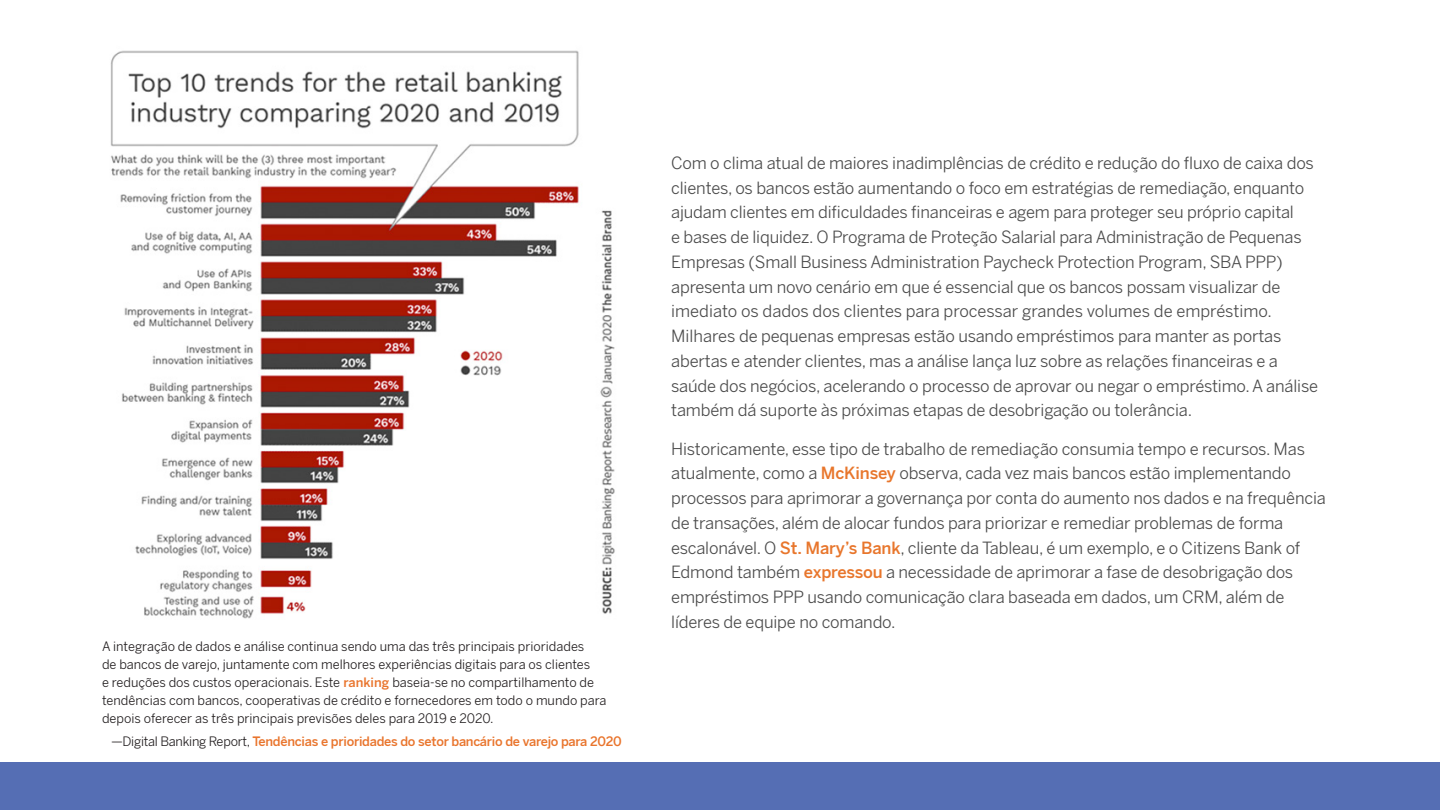
<style>
.page{position:relative;width:1440px;height:810px;background:#fff}
.page>*{position:absolute;margin:0;border:0;box-sizing:border-box;transform-origin:0 0}
.BODYCOPY_-_Standard{font:16.5px/24.8px "Benton Sans";letter-spacing:-.01em;color:#4b4b4b}
.t1{font:12.75px/18px "Benton Sans";color:#231f20}
.t2{font:500 12.75px "Benton Sans";letter-spacing:-.02em;color:#e9752d}
.s1{font-weight:500;color:#e9752d}
.s2{font-weight:400;color:#231f20}
.s3{font-weight:500;color:#e8762c}
.s4{color:#4a4b4b}
</style>
<div class="page">
<img style="left:110px;top:50px;width:505px;height:569px">
<div style="left:0;top:763px;width:1440px;height:47px;background:#556eb4"></div>
<p class="t1" style="left:102px;top:637px;width:506px">A integração de dados e análise continua sendo uma das três principais prioridades<br>de bancos de varejo, juntamente com melhores experiências digitais para os clientes<br>e reduções dos custos operacionais. Este <span class="s1">ranking</span> baseia-se no compartilhamento de tendências com bancos, cooperativas de crédito e fornecedores em todo o mundo para depois oferecer as três principais previsões deles para 2019 e 2020.</p>
<p class="t2" style="left:111px;top:733px;width:512px"><span class="s2">—Digital Banking Report,</span> Tendências e prioridades do setor bancário de varejo para 2020</p>
<p class="BODYCOPY_-_Standard" style="left:671px;top:151px;width:648px">Com o clima atual de maiores inadimplências de crédito e redução do fluxo de caixa dos clientes, os bancos estão aumentando o foco em estratégias de remediação, enquanto ajudam clientes em dificuldades financeiras e agem para proteger seu próprio capital<br>e bases de liquidez. O Programa de Proteção Salarial para Administração de Pequenas Empresas (Small Business Administration Paycheck Protection Program, SBA PPP) apresenta um novo cenário em que é essencial que os bancos possam visualizar de imediato os dados dos clientes para processar grandes volumes de empréstimo.<br>Milhares de pequenas empresas estão usando empréstimos para manter as portas abertas e atender clientes, mas a análise lança luz sobre as relações financeiras e a saúde dos negócios, acelerando o processo de aprovar ou negar o empréstimo. A análise também dá suporte às próximas etapas de desobrigação ou tolerância.</p>
<p class="BODYCOPY_-_Standard" style="left:671px;top:436px;width:656px">Historicamente, esse tipo de trabalho de remediação consumia tempo e recursos. Mas atualmente, como a <span class="s3">McKinsey</span> observa, cada vez mais bancos estão implementando processos para aprimorar a governança por conta do aumento nos dados e na frequência de transações, além de alocar fundos para priorizar e remediar problemas de forma escalonável. O <span class="s3">St. Mary’s Bank</span><span class="s4">,</span> cliente da Tableau, é um exemplo, e o Citizens Bank of Edmond também <span class="s3">expressou</span> a necessidade de aprimorar a fase de desobrigação dos empréstimos PPP usando comunicação clara baseada em dados, um CRM, além de líderes de equipe no comando.</p>
</div>
